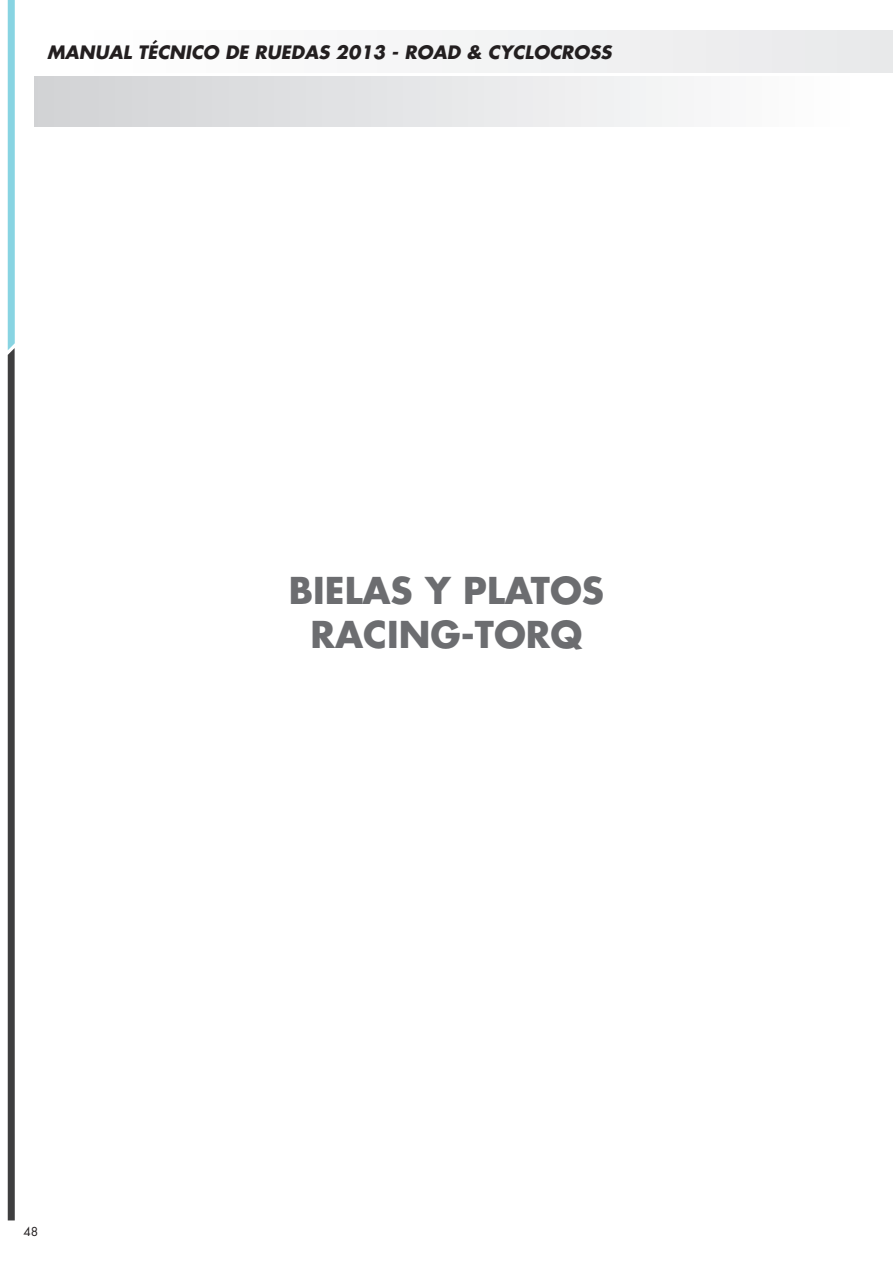
<style>
.page{position:relative;width:893px;height:1263px;background:#fff}
.page>*{position:absolute;margin:0;border:0;box-sizing:border-box;transform-origin:0 0}
.t1{font:700 36px "Futura";color:#6c6d70}
.t2{font:italic 700 18px "Futura";color:#231f20}
.t3{font:12px "Futura";color:#231f20}
</style>
<div class="page">
<svg style="left:8px;top:0;width:7px;height:1220px;background:#5a6f74"></svg>
<div style="left:34px;top:77px;width:825px;height:49px;background:linear-gradient(to right,#d1d2d4,#fff)"></div>
<div style="left:73px;top:30px;width:820px;height:43px;background:#f3f4f4"></div>
<p class="t2" style="left:47px;top:39px;width:566px">MANUAL TÉCNICO DE RUEDAS 2013 - ROAD &amp; CYCLOCROSS</p>
<p class="t1" style="left:289px;top:566px;width:317px">BIELAS Y PLATOS</p>
<p class="t1" style="left:311px;top:609px;width:273px">RACING-TORQ</p>
<p class="t3" style="left:23px;top:1223px;width:16px">48</p>
</div>
